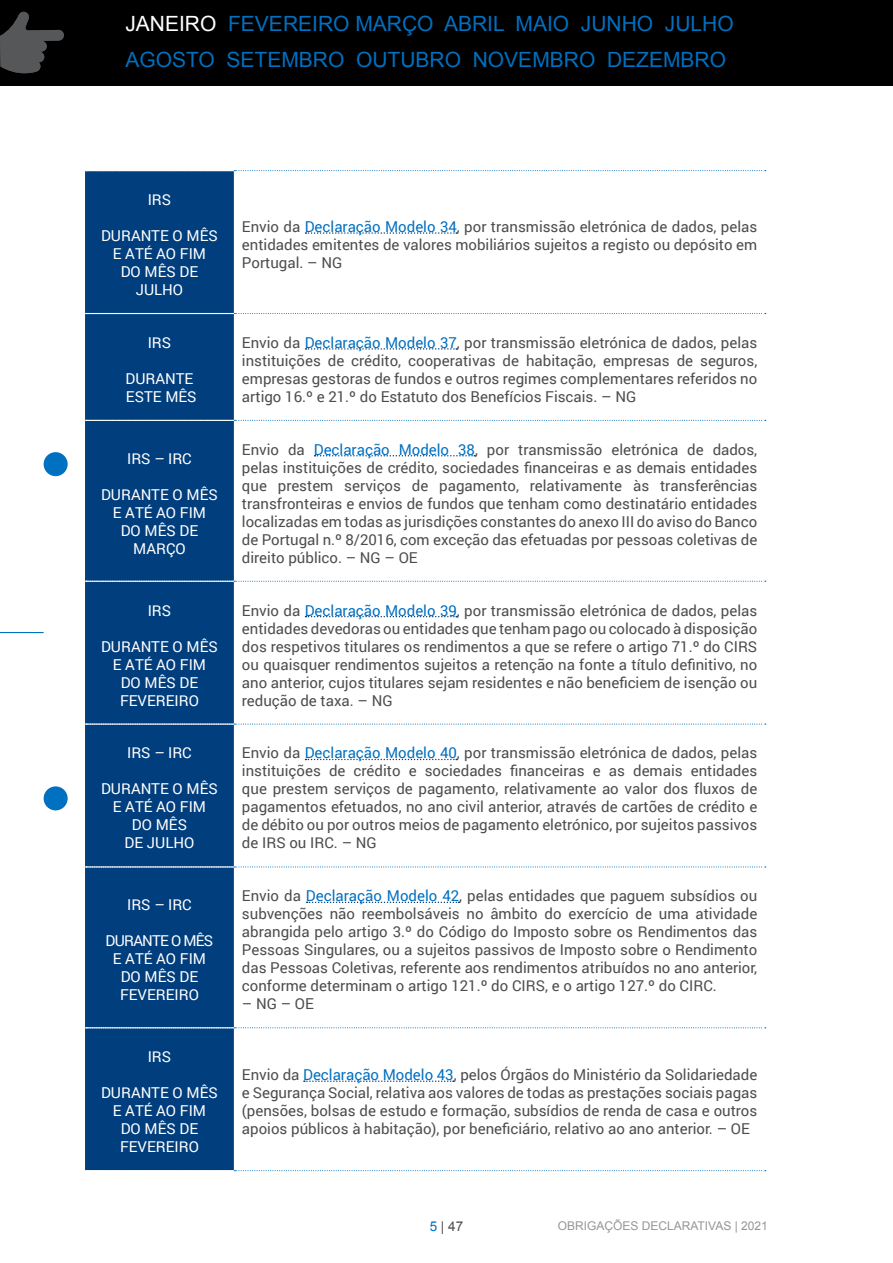
<style>
.page{position:relative;width:893px;height:1263px;background:#fff}
.page>*{position:absolute;margin:0;border:0;box-sizing:border-box;transform-origin:0 0}
.t1{font:21px/36px "Arial";color:#0070c0}
.t2{font:15px/18px "Roboto";color:#4d4d4f;text-align:justify}
.t3{font:15px/18px "Roboto";color:#fff;text-align:center}
.t4{font:13.5px "Arial";color:#4d4d4f}
.t5{font:12px "Arial";color:#939598}
.s1{color:#fff}
.s2{color:#0070c0}
</style>
<div class="page">
<div style="left:44px;top:452px;width:24px;height:24px;background:#0070c0;border-radius:50%"></div>
<div style="left:44px;top:786px;width:24px;height:24px;background:#0070c0;border-radius:50%"></div>
<hr style="left:0;top:632px;width:44px;height:1px;background:#0070c0">
<div style="left:0;top:0;width:893px;height:85px;background:#000"></div>
<svg style="left:0;top:12px;width:64px;height:61px"></svg>
<div style="left:85px;top:171px;width:149px;height:1000px;background:#003e7e"></div>
<svg style="left:233px;top:170px;width:533px;height:1px"></svg>
<svg style="left:86px;top:313px;width:680px;height:1px"></svg>
<svg style="left:86px;top:420px;width:680px;height:1px"></svg>
<svg style="left:86px;top:581px;width:680px;height:1px"></svg>
<svg style="left:86px;top:723px;width:680px;height:2px"></svg>
<svg style="left:86px;top:866px;width:680px;height:1px"></svg>
<svg style="left:86px;top:1027px;width:680px;height:1px"></svg>
<svg style="left:86px;top:1170px;width:680px;height:1px"></svg>
<svg style="left:305px;top:232px;width:152px;height:2px"></svg>
<svg style="left:305px;top:348px;width:152px;height:2px"></svg>
<svg style="left:315px;top:455px;width:160px;height:1px"></svg>
<svg style="left:305px;top:616px;width:152px;height:1px"></svg>
<svg style="left:305px;top:759px;width:152px;height:1px"></svg>
<svg style="left:307px;top:901px;width:152px;height:2px"></svg>
<svg style="left:304px;top:1080px;width:150px;height:2px"></svg>
<h1 class="t1" style="left:125px;top:8px;width:610px"><span class="s1">JANEIRO</span> FEVEREIRO MARÇO ABRIL MAIO JUNHO JULHO<br>AGOSTO SETEMBRO OUTUBRO NOVEMBRO DEZEMBRO</h1>
<p class="t3" style="left:148px;top:192px;width:25px">IRS</p>
<p class="t3" style="left:101px;top:228px;width:118px">DURANTE O MÊS<br>E ATÉ AO FIM<br>DO MÊS DE<br>JULHO</p>
<p class="t2" style="left:242px;top:219px;width:517px">Envio da <span class="s2">Declaração Modelo 34</span>, por transmissão eletrónica de dados, pelas entidades emitentes de valores mobiliários sujeitos a registo ou depósito em Portugal. – NG</p>
<p class="t3" style="left:148px;top:335px;width:25px">IRS</p>
<p class="t3" style="left:126px;top:371px;width:73px;text-align:left">DURANTE<br>ESTE MÊS</p>
<p class="t3" style="left:127px;top:450px;width:66px">IRS – IRC</p>
<p class="t3" style="left:101px;top:486px;width:118px">DURANTE O MÊS<br>E ATÉ AO FIM<br>DO MÊS DE<br>MARÇO</p>
<p class="t3" style="left:148px;top:602px;width:25px">IRS</p>
<p class="t3" style="left:101px;top:638px;width:118px">DURANTE O MÊS<br>E ATÉ AO FIM<br>DO MÊS DE<br>FEVEREIRO</p>
<p class="t3" style="left:127px;top:745px;width:66px">IRS – IRC</p>
<p class="t3" style="left:101px;top:781px;width:118px">DURANTE O MÊS<br>E ATÉ AO FIM<br>DO MÊS<br>DE JULHO</p>
<p class="t3" style="left:127px;top:897px;width:66px">IRS – IRC</p>
<p class="t3" style="left:106px;top:933px;width:109px">DURANTE O MÊS<br>E ATÉ AO FIM<br>DO MÊS DE<br>FEVEREIRO</p>
<p class="t3" style="left:148px;top:1049px;width:25px">IRS</p>
<p class="t3" style="left:101px;top:1085px;width:118px">DURANTE O MÊS<br>E ATÉ AO FIM<br>DO MÊS DE<br>FEVEREIRO</p>
<p class="t2" style="left:242px;top:335px;width:517px">Envio da <span class="s2">Declaração Modelo 37</span>, por transmissão eletrónica de dados, pelas instituições de crédito, cooperativas de habitação, empresas de seguros, empresas gestoras de fundos e outros regimes complementares referidos no artigo 16.º e 21.º do Estatuto dos Benefícios Fiscais. – NG</p>
<p class="t2" style="left:242px;top:441px;width:517px">Envio da <span class="s2">Declaração Modelo 38</span>, por transmissão eletrónica de dados, pelas instituições de crédito, sociedades financeiras e as demais entidades que prestem serviços de pagamento, relativamente às transferências transfronteiras e envios de fundos que tenham como destinatário entidades localizadas em todas as jurisdições constantes do anexo III do aviso do Banco de Portugal n.º 8/2016, com exceção das efetuadas por pessoas coletivas de direito público. – NG – OE</p>
<p class="t2" style="left:242px;top:602px;width:517px">Envio da <span class="s2">Declaração Modelo 39</span>, por transmissão eletrónica de dados, pelas entidades devedoras ou entidades que tenham pago ou colocado à disposição dos respetivos titulares os rendimentos a que se refere o artigo 71.º do CIRS ou quaisquer rendimentos sujeitos a retenção na fonte a título definitivo, no ano anterior, cujos titulares sejam residentes e não beneficiem de isenção ou redução de taxa. – NG</p>
<p class="t2" style="left:242px;top:745px;width:517px">Envio da <span class="s2">Declaração Modelo 40</span>, por transmissão eletrónica de dados, pelas instituições de crédito e sociedades financeiras e as demais entidades que prestem serviços de pagamento, relativamente ao valor dos fluxos de pagamentos efetuados, no ano civil anterior, através de cartões de crédito e de débito ou por outros meios de pagamento eletrónico, por sujeitos passivos de IRS ou IRC. – NG</p>
<p class="t2" style="left:242px;top:888px;width:517px">Envio da <span class="s2">Declaração Modelo 42</span>, pelas entidades que paguem subsídios ou subvenções não reembolsáveis no âmbito do exercício de uma atividade abrangida pelo artigo 3.º do Código do Imposto sobre os Rendimentos das Pessoas Singulares, ou a sujeitos passivos de Imposto sobre o Rendimento das Pessoas Coletivas, referente aos rendimentos atribuídos no ano anterior, conforme determinam o artigo 121.º do CIRS, e o artigo 127.º do CIRC.</p>
<p class="t2" style="left:242px;top:996px;width:73px">– NG – OE</p>
<p class="t2" style="left:242px;top:1067px;width:517px">Envio da <span class="s2">Declaração Modelo 43</span>, pelos Órgãos do Ministério da Solidariedade e Segurança Social, relativa aos valores de todas as prestações sociais pagas (pensões, bolsas de estudo e formação, subsídios de renda de casa e outros apoios públicos à habitação), por beneficiário, relativo ao ano anterior. – OE</p>
<p class="t4" style="left:430px;top:1221px;width:35px"><span class="s2">5</span> | 47</p>
<p class="t5" style="left:558px;top:1221px;width:212px">OBRIGAÇÕES DECLARATIVAS | 2021</p>
</div>
